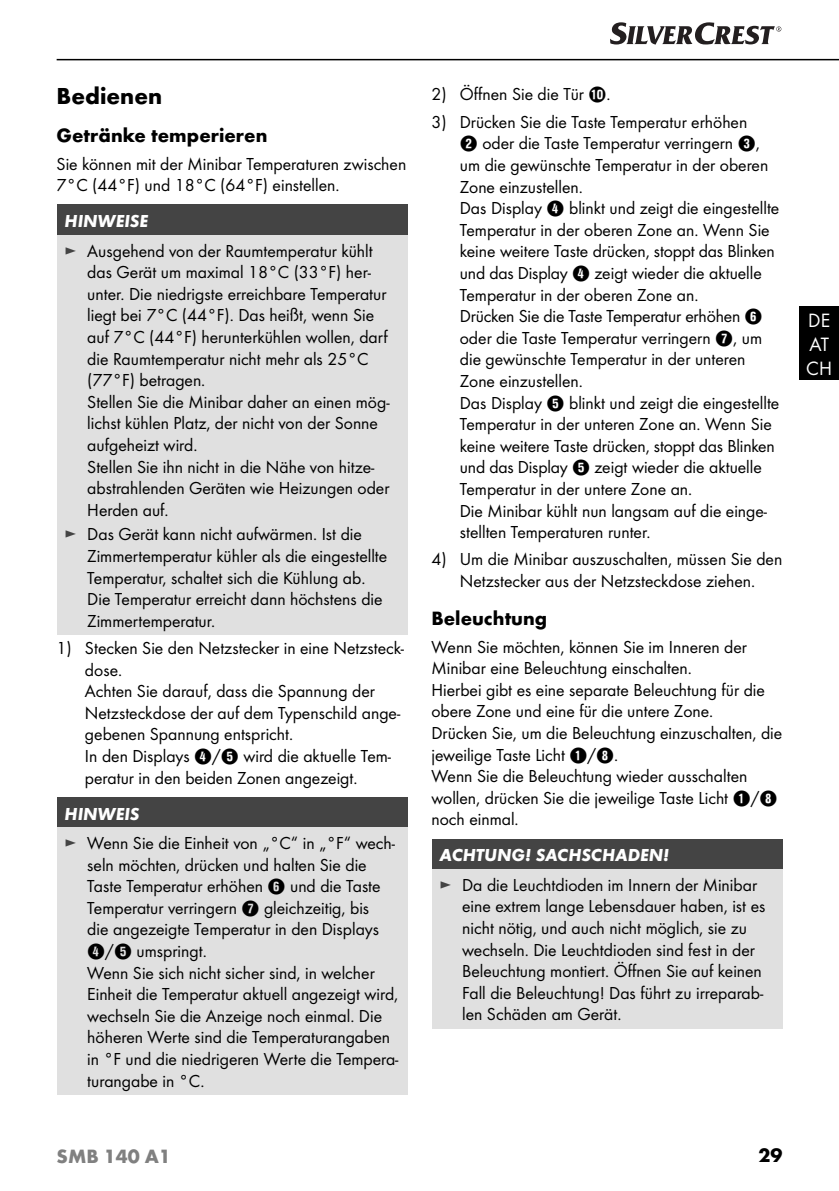
<style>
.page{position:relative;width:839px;height:1191px;background:#fff}
.page>*{position:absolute;margin:0;border:0;box-sizing:border-box;transform-origin:0 0}
.t1{font:700 24px "Futura";color:#000}
.t2{font:700 20px "Futura";color:#000}
.t3{font:700 20px "Futura";color:#808080}
.t4{font:20px/24px "Futura Boo";color:#fff}
.t5{font:18px/21.6px "Futura Boo";color:#000}
.t6{font:italic 700 18px "Futura";color:#fff}
.s1{color:#444}
.s2{font-family:"Hako PI Nummern"}
</style>
<div class="page">
<hr style="left:57px;top:59px;width:782px;height:1px;background:#000">
<div style="left:799px;top:306px;width:40px;height:74px;background:#000"></div>
<svg style="left:610px;top:22px;width:171px;height:23px"></svg>
<div style="left:57px;top:205px;width:351px;height:30px;background:#444"></div>
<div style="left:57px;top:235px;width:351px;height:400px;background:#e0e0e0"></div>
<div style="left:57px;top:797px;width:351px;height:30px;background:#444"></div>
<div style="left:57px;top:827px;width:351px;height:267px;background:#e0e0e0"></div>
<div style="left:431px;top:839px;width:351px;height:30px;background:#444"></div>
<div style="left:431px;top:869px;width:351px;height:159px;background:#e0e0e0"></div>
<h1 class="t1" style="left:57px;top:87px;width:107px">Bedienen</h1>
<p class="t2" style="left:57px;top:128px;width:212px">Getränke temperieren</p>
<p class="t5" style="left:57px;top:154px;width:351px">Sie können mit der Minibar Temperaturen zwischen<br>7°C (44°F) und 18°C (64°F) einstellen.</p>
<p class="t6" style="left:65px;top:214px;width:85px">HINWEISE</p>
<p class="t5" style="left:87px;top:241px;width:304px;text-indent:-23px"><span class="s1">►</span> Ausgehend von der Raumtemperatur kühlt das Gerät um maximal 18°C (33°F) her&shy;unter. Die niedrigste erreichbare Temperatur liegt bei 7°C (44°F). Das heißt, wenn Sie auf 7°C (44°F) herunterkühlen wollen, darf die Raumtemperatur nicht mehr als 25°C (77°F) betragen.<br>Stellen Sie die Minibar daher an einen mög&shy;lichst kühlen Platz, der nicht von der Sonne aufgeheizt wird.<br>Stellen Sie ihn nicht in die Nähe von hitze&shy;abstrahlenden Geräten wie Heizungen oder Herden auf.</p>
<p class="t5" style="left:87px;top:524px;width:301px;text-indent:-23px"><span class="s1">►</span> Das Gerät kann nicht aufwärmen. Ist die Zimmertemperatur kühler als die eingestellte Temperatur, schaltet sich die Kühlung ab.<br>Die Temperatur erreicht dann höchstens die Zimmertemperatur.</p>
<p class="t5" style="left:85px;top:638px;width:321px;text-indent:-28px">1) Stecken Sie den Netzstecker in eine Netzsteck&shy;dose.<br>Achten Sie darauf, dass die Spannung der Netzsteckdose der auf dem Typenschild ange&shy;gebenen Spannung entspricht.<br>In den Displays <span class="s2">4</span>/<span class="s2">5</span> wird die aktuelle Tem&shy;peratur in den beiden Zonen angezeigt.</p>
<p class="t6" style="left:65px;top:806px;width:76px">HINWEIS</p>
<p class="t5" style="left:87px;top:833px;width:313px;text-indent:-23px"><span class="s1">►</span> Wenn Sie die Einheit von „°C“ in „°F“ wech&shy;seln möchten, drücken und halten Sie die Taste Temperatur erhöhen <span class="s2">6</span> und die Taste Temperatur verringern <span class="s2">7</span> gleichzeitig, bis<br>die angezeigte Temperatur in den Displays <span class="s2">4</span>/<span class="s2">5</span> umspringt.<br>Wenn Sie sich nicht sicher sind, in welcher Einheit die Temperatur aktuell angezeigt wird, wechseln Sie die Anzeige noch einmal. Die höheren Werte sind die Temperaturangaben in °F und die niedrigeren Werte die Tempera&shy;turangabe in °C.</p>
<p class="t5" style="left:431px;top:85px;width:181px">2) Öffnen Sie die Tür <span class="s2">0</span>.</p>
<p class="t5" style="left:460px;top:112px;width:321px;text-indent:-28px">3) Drücken Sie die Taste Temperatur erhöhen<br><span class="s2">2</span> oder die Taste Temperatur verringern <span class="s2">3</span>, um die gewünschte Temperatur in der oberen Zone einzustellen.<br>Das Display <span class="s2">4</span> blinkt und zeigt die eingestellte Temperatur in der oberen Zone an. Wenn Sie keine weitere Taste drücken, stoppt das Blinken und das Display <span class="s2">4</span> zeigt wieder die aktuelle Temperatur in der oberen Zone an.<br>Drücken Sie die Taste Temperatur erhöhen <span class="s2">6 </span>oder die Taste Temperatur verringern <span class="s2">7</span>, um die gewünschte Temperatur in der unteren Zone einzustellen.<br>Das Display <span class="s2">5</span> blinkt und zeigt die eingestellte Temperatur in der unteren Zone an. Wenn Sie keine weitere Taste drücken, stoppt das Blinken und das Display <span class="s2">5</span> zeigt wieder die aktuelle Temperatur in der untere Zone an.<br>Die Minibar kühlt nun langsam auf die einge&shy;stellten Temperaturen runter.</p>
<p class="t5" style="left:431px;top:550px;width:352px;text-align:center">4) Um die Minibar auszuschalten, müssen Sie den<br>Netzstecker aus der Netzsteckdose ziehen.</p>
<p class="t2" style="left:431px;top:611px;width:117px">Beleuchtung</p>
<p class="t5" style="left:431px;top:637px;width:352px">Wenn Sie möchten, können Sie im Inneren der Minibar eine Beleuchtung einschalten.<br>Hierbei gibt es eine separate Beleuchtung für die obere Zone und eine für die untere Zone.<br>Drücken Sie, um die Beleuchtung einzuschalten, die jeweilige Taste Licht <span class="s2">1</span>/<span class="s2">8</span>.<br>Wenn Sie die Beleuchtung wieder ausschalten wollen, drücken Sie die jeweilige Taste Licht <span class="s2">1</span>/<span class="s2">8 </span>noch einmal.</p>
<p class="t6" style="left:439px;top:848px;width:231px">ACHTUNG! SACHSCHADEN!</p>
<p class="t5" style="left:462px;top:875px;width:305px;text-indent:-23px"><span class="s1">►</span> Da die Leuchtdioden im Innern der Minibar eine extrem lange Lebensdauer haben, ist es nicht nötig, und auch nicht möglich, sie zu wechseln. Die Leuchtdioden sind fest in der Beleuchtung montiert. Öffnen Sie auf keinen Fall die Beleuchtung! Das führt zu irreparab&shy;len Schäden am Gerät.</p>
<p class="t3" style="left:57px;top:1148px;width:116px">SMB 140 A1</p>
<p class="t2" style="left:759px;top:1148px;width:25px">29</p>
<p class="t4" style="left:806px;top:309px;width:27px">DE<br>AT<br>CH</p>
</div>
